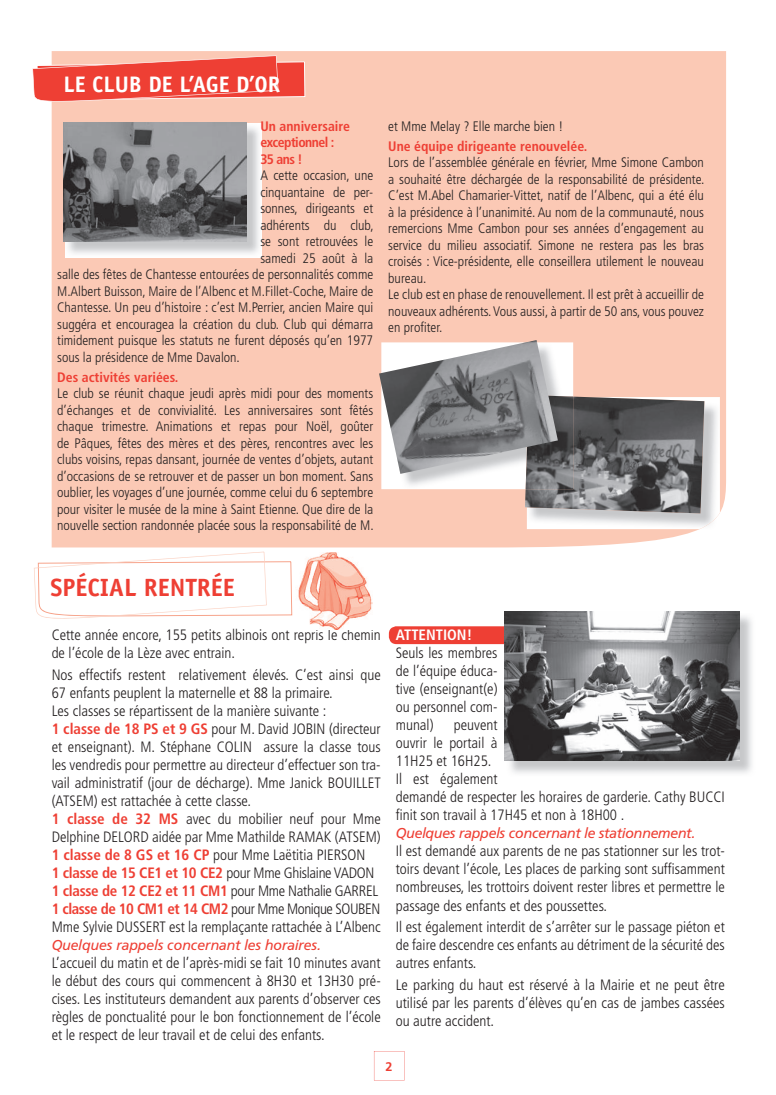
<style>
.page{position:relative;width:776px;height:1095px;background:#fff}
.page>*{position:absolute;margin:0;border:0;box-sizing:border-box;transform-origin:0 0}
.t1{font:700 25px "Officina Sans";color:#ee3f34}
.t2{font:700 22.5px "Officina Sans";color:#fff}
.t3{font:300 condensed 15px/18px "Frutiger";color:#231f20;text-align:justify}
.t4{font:15px "Frutiger Reg Italic FO";letter-spacing:-.01em;color:#ee3f34}
.t5{font:700 condensed 15px "Frutiger";color:#fff}
.t6{font:300 condensed 13.75px/16.5px "Frutiger";color:#231f20;text-align:justify}
.t7{font:700 condensed 13.75px "Frutiger";color:#ee3f34}
.t8{font:700 condensed 13.75px/16.5px "Frutiger";letter-spacing:-.04em;color:#ee3f34}
.t9{font:700 12.5px "Frutiger";color:#ee3f34}
.s1{font-weight:700;color:#ee3f34}
</style>
<div class="page">
<div style="left:52px;top:51px;width:673px;height:496px;background:#fbc9b5"></div>
<svg style="left:32px;top:55px;width:273px;height:48px;background:#f1675b"></svg>
<div style="left:389px;top:626px;width:214px;height:18px;background:#ee3f34;border-radius:8px"></div>
<svg style="left:374px;top:1051px;width:30px;height:29px"></svg>
<svg style="left:34px;top:551px;width:258px;height:68px"></svg>
<img style="left:506px;top:613px;width:246px;height:160px">
<img style="left:504px;top:611px;width:234px;height:149px">
<img style="left:65px;top:124px;width:197px;height:133px">
<img style="left:63px;top:122px;width:183px;height:119px">
<img style="left:298px;top:552px;width:74px;height:77px">
<img style="left:526px;top:397px;width:193px;height:132px">
<img style="left:525px;top:396px;width:179px;height:117px">
<img style="left:381px;top:342px;width:192px;height:147px">
<img style="left:525px;top:395px;width:48px;height:94px">
<img style="left:379px;top:340px;width:178px;height:134px">
<h2 class="t2" style="left:63px;top:70px;width:218px">LE CLUB DE L’AGE D’OR</h2>
<p class="t8" style="left:260px;top:117px;width:91px">Un anniversaire exceptionnel :<br>35 ans !</p>
<p class="t6" style="left:260px;top:167px;width:114px">A cette occasion, une</p>
<p class="t6" style="left:260px;top:184px;width:114px">cinquantaine de per-</p>
<p class="t6" style="left:260px;top:200px;width:114px">sonnes, dirigeants et</p>
<p class="t6" style="left:260px;top:217px;width:115px">adhérents du club,</p>
<p class="t6" style="left:260px;top:233px;width:114px">se sont retrouvées le</p>
<p class="t6" style="left:260px;top:250px;width:114px">samedi 25 août à la</p>
<p class="t6" style="left:57px;top:266px;width:317px">salle des fêtes de Chantesse entourées de personnalités comme</p>
<p class="t6" style="left:57px;top:283px;width:317px">M.Albert Buisson, Maire de l’Albenc et M.Fillet-Coche, Maire de</p>
<p class="t6" style="left:57px;top:299px;width:317px">Chantesse. Un peu d’histoire : c’est M.Perrier, ancien Maire qui</p>
<p class="t6" style="left:57px;top:316px;width:317px">suggéra et encouragea la création du club. Club qui démarra</p>
<p class="t6" style="left:57px;top:332px;width:317px">timidement puisque les statuts ne furent déposés qu’en 1977</p>
<p class="t6" style="left:57px;top:349px;width:184px">sous la présidence de Mme Davalon.</p>
<p class="t7" style="left:57px;top:369px;width:123px">Des activités variées.</p>
<p class="t6" style="left:57px;top:385px;width:318px">Le club se réunit chaque jeudi après midi pour des moments d’échanges et de convivialité. Les anniversaires sont fêtés chaque trimestre. Animations et repas pour Noël, goûter de Pâques, fêtes des mères et des pères, rencontres avec les clubs voisins, repas dansant, journée de ventes d’objets, autant d’occasions de se retrouver et de passer un bon moment. Sans oublier, les voyages d’une journée, comme celui du 6 septembre pour visiter le musée de la mine à Saint Etienne. Que dire de la nouvelle section randonnée placée sous la responsabilité de M.</p>
<p class="t6" style="left:388px;top:118px;width:176px">et Mme Melay ? Elle marche bien !</p>
<p class="t7" style="left:388px;top:138px;width:200px">Une équipe dirigeante renouvelée.</p>
<p class="t6" style="left:388px;top:154px;width:317px;text-align:left">Lors de l’assemblée générale en février, Mme Simone Cambon a souhaité être déchargée de la responsabilité de présidente.<br>C’est M.Abel Chamarier-Vittet, natif de l’Albenc, qui a été élu à la présidence à l’unanimité. Au nom de la communauté, nous remercions Mme Cambon pour ses années d’engagement au service du milieu associatif. Simone ne restera pas les bras croisés : Vice-présidente, elle conseillera utilement le nouveau bureau.<br>Le club est en phase de renouvellement. Il est prêt à accueillir de nouveaux adhérents. Vous aussi, à partir de 50 ans, vous pouvez en profiter.</p>
<h1 class="t1" style="left:50px;top:572px;width:186px">SPÉCIAL RENTRÉE</h1>
<p class="t3" style="left:52px;top:626px;width:330px">Cette année encore, 155 petits albinois ont repris le chemin de l’école de la Lèze avec entrain.</p>
<p class="t3" style="left:52px;top:665px;width:330px;text-align:left">Nos effectifs restent relativement élevés. C’est ainsi que 67 enfants peuplent la maternelle et 88 la primaire.<br>Les classes se répartissent de la manière suivante :<br><span class="s1">1 classe de 18 PS et 9 GS</span> pour M. David JOBIN (directeur et enseignant). M. Stéphane COLIN assure la classe tous les vendredis pour permettre au directeur d’effectuer son tra&shy;vail administratif (jour de décharge). Mme Janick BOUILLET (ATSEM) est rattachée à cette classe.<br><span class="s1">1 classe de 32 MS</span> avec du mobilier neuf pour Mme Delphine DELORD aidée par Mme Mathilde RAMAK (ATSEM)<br><span class="s1">1 classe de 8 GS et 16 CP</span> pour Mme Laëtitia PIERSON<br><span class="s1">1 classe de 15 CE1 et 10 CE2</span> pour Mme Ghislaine VADON <span class="s1">1 classe de 12 CE2 et 11 CM1</span> pour Mme Nathalie GARREL <span class="s1">1 classe de 10 CM1 et 14 CM2</span> pour Mme Monique SOUBEN Mme Sylvie DUSSERT est la remplaçante rattachée à L’Albenc</p>
<p class="t4" style="left:52px;top:936px;width:271px">Quelques rappels concernant les horaires.</p>
<p class="t3" style="left:52px;top:953px;width:330px">L’accueil du matin et de l’après-midi se fait 10 minutes avant le début des cours qui commencent à 8H30 et 13H30 pré&shy;cises. Les instituteurs demandent aux parents d’observer ces règles de ponctualité pour le bon fonctionnement de l’école et le respect de leur travail et de celui des enfants.</p>
<p class="t5" style="left:395px;top:626px;width:78px">ATTENTION!</p>
<p class="t3" style="left:395px;top:644px;width:103px">Seuls les membres de l’équipe éduca&shy;tive (enseignant(e) ou personnel com&shy;munal)</p>
<p class="t3" style="left:395px;top:716px;width:330px;text-align:left;text-indent:58px">peuvent<br>ouvrir le portail à<br>11H25 et 16H25.<br>Il est également<br>demandé de respecter les horaires de garderie. Cathy BUCCI finit son travail à 17H45 et non à 18H00 .</p>
<p class="t4" style="left:395px;top:824px;width:301px">Quelques rappels concernant le stationnement.</p>
<p class="t3" style="left:395px;top:842px;width:330px">Il est demandé aux parents de ne pas stationner sur les trot&shy;toirs devant l’école, Les places de parking sont suffisamment nombreuses, les trottoirs doivent rester libres et permettre le passage des enfants et des poussettes.</p>
<p class="t3" style="left:395px;top:917px;width:330px">Il est également interdit de s’arrêter sur le passage piéton et de faire descendre ces enfants au détriment de la sécurité des autres enfants.</p>
<p class="t3" style="left:395px;top:975px;width:330px">Le parking du haut est réservé à la Mairie et ne peut être utilisé par les parents d’élèves qu’en cas de jambes cassées ou autre accident.</p>
<p class="t9" style="left:385px;top:1059px;width:8px">2</p>
</div>
